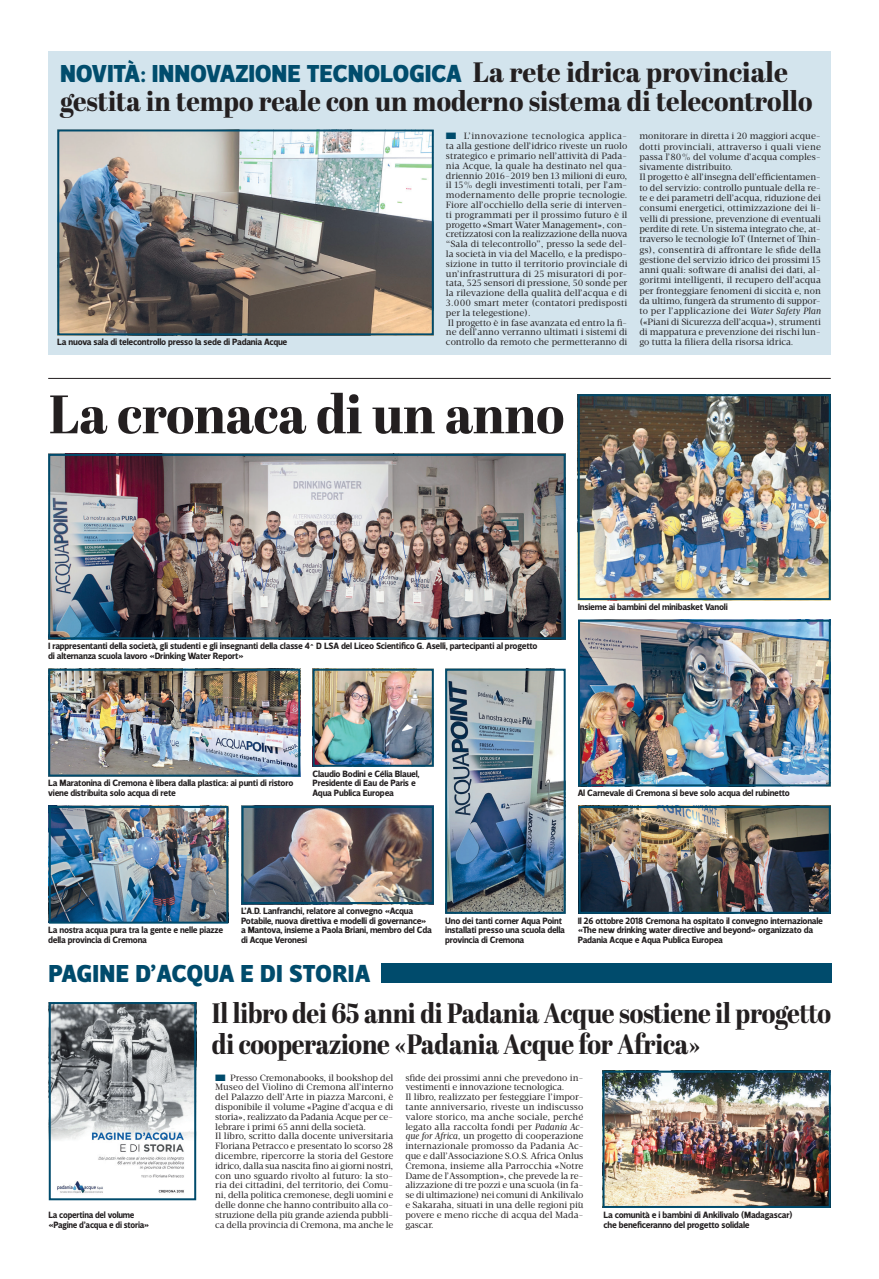
<style>
.page{position:relative;width:879px;height:1279px;background:#fff}
.page>*{position:absolute;margin:0;border:0;box-sizing:border-box;transform-origin:0 0}
.t1{font:800 54px "Abril Display";letter-spacing:-.005em;color:#231f20;scale:.96 1}
.t2{font:800 28px/31px "Abril Display";letter-spacing:-.01em;color:#231f20;scale:.9 1}
.t3{font:800 28px "Abril Display";letter-spacing:-.01em;color:#231f20;scale:.95 1}
.t4{font:900 25px "Velino Sans";letter-spacing:-.01em;color:#014d6d}
.t5{font:900 25px "Velino Sans";letter-spacing:.005em;color:#004b6c}
.t6{font:9.3px/9.8px "Velino Text";color:#231f20}
.t7{font:700 9.3px/9.8px "Velino Sans";letter-spacing:-.02em;color:#231f20}
.t8{font:700 9.3px/9.8px "Velino Sans";letter-spacing:-.02em;color:#231f20;scale:.96 1}
.s1{font-family:"Abril Display";font-weight:800;font-size:28px;color:#231f20}
.s2{color:#004b6c}
.s3{font-family:"Abril Display";font-weight:800}
.s4{font-style:italic}
</style>
<div class="page">
<div style="left:48px;top:51px;width:783px;height:304px;background:#d3e4ed"></div>
<img style="left:60px;top:132px;width:371px;height:200px">
<div style="left:57px;top:129px;width:377px;height:206px;border:2px solid #004b6c"></div>
<img style="left:51px;top:457px;width:512px;height:179px">
<div style="left:48px;top:454px;width:518px;height:185px;border:2px solid #004b6c"></div>
<hr style="left:48px;top:378px;width:783px;height:1px;background:#231f20">
<img style="left:52px;top:1005px;width:141px;height:188px">
<div style="left:49px;top:1002px;width:147px;height:198px;border:2px solid #004b6c"></div>
<img style="left:581px;top:397px;width:247px;height:200px">
<div style="left:578px;top:394px;width:253px;height:206px;border:2px solid #004b6c"></div>
<img style="left:605px;top:1073px;width:223px;height:131px">
<div style="left:602px;top:1070px;width:229px;height:137px;border:2px solid #004b6c"></div>
<img style="left:448px;top:671px;width:115px;height:239px">
<div style="left:445px;top:668px;width:121px;height:245px;border:2px solid #004b6c"></div>
<img style="left:581px;top:809px;width:247px;height:101px">
<div style="left:578px;top:806px;width:253px;height:107px;border:2px solid #004b6c"></div>
<img style="left:316px;top:671px;width:115px;height:92px">
<div style="left:313px;top:668px;width:121px;height:98px;border:2px solid #004b6c"></div>
<img style="left:581px;top:622px;width:247px;height:161px">
<div style="left:578px;top:619px;width:253px;height:167px;border:2px solid #004b6c"></div>
<img style="left:52px;top:809px;width:173px;height:111px">
<div style="left:49px;top:806px;width:179px;height:117px;border:2px solid #004b6c"></div>
<img style="left:51px;top:671px;width:246px;height:102px">
<div style="left:48px;top:668px;width:252px;height:108px;border:2px solid #004b6c"></div>
<img style="left:245px;top:809px;width:186px;height:92px">
<div style="left:242px;top:806px;width:192px;height:98px;border:2px solid #004b6c"></div>
<div style="left:381px;top:963px;width:450px;height:19px;background:#004b6c"></div>
<h3 class="t4" style="left:60px;top:58px;width:729px">NOVITÀ: INNOVAZIONE TECNOLOGICA <span class="s1">La rete idrica provinciale</span></h3>
<h2 class="t3" style="left:60px;top:82px;width:793px">gestita in tempo reale con un moderno sistema di telecontrollo</h2>
<p class="t6" style="left:446px;top:131px;width:183px"><span class="s2">■</span> L’innovazione tecnologica applica&shy;ta alla gestione dell’idrico riveste un ruolo strategico e primario nell’attività di Pada&shy;nia Acque, la quale ha destinato nel qua&shy;driennio 2016-2019 ben 13 milioni di euro, il 15% degli investimenti totali, per l’am&shy;modernamento delle proprie tecnologie.<br>Fiore all’occhiello della serie di interven&shy;ti programmati per il prossimo futuro è il progetto <span class="s3">«</span>Smart Water Management<span class="s3">»</span>, con&shy;cretizzatosi con la realizzazione della nuova “Sala di telecontrollo”, presso la sede del&shy;la società in via del Macello, e la predispo&shy;sizione in tutto il territorio provinciale di un’infrastruttura di 25 misuratori di por&shy;tata, 525 sensori di pressione, 50 sonde per la rilevazione della qualità dell’acqua e di 3.000 smart meter (contatori predisposti per la telegestione).<br>Il progetto è in fase avanzata ed entro la fi&shy;ne dell’anno verranno ultimati i sistemi di controllo da remoto che permetteranno di</p>
<p class="t6" style="left:639px;top:131px;width:183px;line-height:10.3px">monitorare in diretta i 20 maggiori acque&shy;dotti provinciali, attraverso i quali viene passa l’80% del volume d’acqua comples&shy;sivamente distribuito.<br>Il progetto è all’insegna dell’efficientamen&shy;to del servizio: controllo puntuale della re&shy;te e dei parametri dell’acqua, riduzione dei consumi energetici, ottimizzazione dei li&shy;velli di pressione, prevenzione di eventuali perdite di rete. Un sistema integrato che, at&shy;traverso le tecnologie IoT (Internet of Thin&shy;gs), consentirà di affrontare le sfide della gestione del servizio idrico dei prossimi 15 anni quali: software di analisi dei dati, al&shy;goritmi intelligenti, il recupero dell’acqua per fronteggiare fenomeni di siccità e, non da ultimo, fungerà da strumento di suppor&shy;to per l’applicazione dei <span class="s4">Water Safety Plan </span>(<span class="s3">«</span>Piani di Sicurezza dell’acqua<span class="s3">»</span>), strumenti di mappatura e prevenzione dei rischi lun&shy;go tutta la filiera della risorsa idrica.</p>
<p class="t7" style="left:57px;top:337px;width:232px">La nuova sala di telecontrollo presso la sede di Padania Acque</p>
<h1 class="t1" style="left:49px;top:376px;width:538px">La cronaca di un anno</h1>
<p class="t7" style="left:48px;top:641px;width:491px">I rappresentanti della società, gli studenti e gli insegnanti della classe 4^ D LSA del Liceo Scientifico G. Aselli, partecipanti al progetto di alternanza scuola lavoro «Drinking Water Report»</p>
<p class="t7" style="left:578px;top:602px;width:152px">Insieme ai bambini del minibasket Vanoli</p>
<p class="t7" style="left:48px;top:778px;width:247px">La Maratonina di Cremona è libera dalla plastica: ai punti di ristoro viene distribuita solo acqua di rete</p>
<p class="t7" style="left:313px;top:768px;width:109px">Claudio Bodini e Célia Blauel,<br>Presidente di Eau de Paris e<br>Aqua Publica Europea</p>
<p class="t7" style="left:578px;top:788px;width:214px">Al Carnevale di Cremona si beve solo acqua del rubinetto</p>
<p class="t7" style="left:241px;top:906px;width:192px">L’A.D. Lanfranchi, relatore al convegno «Acqua Potabile, nuova direttiva e modelli di governance» a Mantova, insieme a Paola Briani, membro del Cda di Acque Veronesi</p>
<h3 class="t5" style="left:48px;top:957px;width:323px">PAGINE D’ACQUA E DI STORIA</h3>
<p class="t7" style="left:48px;top:925px;width:176px">La nostra acqua pura tra la gente e nelle piazze della provincia di Cremona</p>
<p class="t7" style="left:445px;top:915px;width:121px">Uno dei tanti corner Aqua Point installati presso una scuola della provincia di Cremona</p>
<p class="t7" style="left:578px;top:915px;width:247px">Il 26 ottobre 2018 Cremona ha ospitato il convegno internazionale «The new drinking water directive and beyond» organizzato da<br>Padania Acque e Aqua Publica Europea</p>
<h2 class="t2" style="left:212px;top:999px;width:689px">Il libro dei 65 anni di Padania Acque sostiene il progetto di cooperazione «Padania Acque for Africa»</h2>
<p class="t6" style="left:215px;top:1072px;width:180px"><span class="s2">■</span> Presso Cremonabooks, il bookshop del Museo del Violino di Cremona all’interno del Palazzo dell’Arte in piazza Marconi, è disponibile il volume <span class="s3">«</span>Pagine d’acqua e di storia<span class="s3">»</span>, realizzato da Padania Acque per ce&shy;lebrare i primi 65 anni della società.<br>Il libro, scritto dalla docente universitaria Floriana Petracco e presentato lo scorso 28 dicembre, ripercorre la storia del Gestore idrico, dalla sua nascita fino ai giorni nostri, con uno sguardo rivolto al futuro: la sto&shy;ria dei cittadini, del territorio, dei Comu&shy;ni, della politica cremonese, degli uomini e delle donne che hanno contribuito alla co&shy;struzione della più grande azienda pubbli&shy;ca della provincia di Cremona, ma anche le</p>
<p class="t6" style="left:405px;top:1072px;width:180px">sfide dei prossimi anni che prevedono in&shy;vestimenti e innovazione tecnologica.<br>Il libro, realizzato per festeggiare l’impor&shy;tante anniversario, riveste un indiscusso valore storico, ma anche sociale, perché legato alla raccolta fondi per <span class="s4">Padania Ac&shy;que for Africa</span>, un progetto di cooperazione internazionale promosso da Padania Ac&shy;que e dall’Associazione S.O.S. Africa Onlus Cremona, insieme alla Parrocchia <span class="s3">«</span>Notre Dame de l’Assomption<span class="s3">»</span>, che prevede la re&shy;alizzazione di tre pozzi e una scuola (in fa&shy;se di ultimazione) nei comuni di Ankilivalo e Sakaraha, situati in una delle regioni più povere e meno ricche di acqua del Mada&shy;gascar.</p>
<p class="t8" style="left:48px;top:1209px;width:107px">La copertina del volume «Pagine d’acqua e di storia»</p>
<p class="t7" style="left:603px;top:1209px;width:190px">La comunità e i bambini di Ankilivalo (Madagascar) che beneficeranno del progetto solidale</p>
</div>
